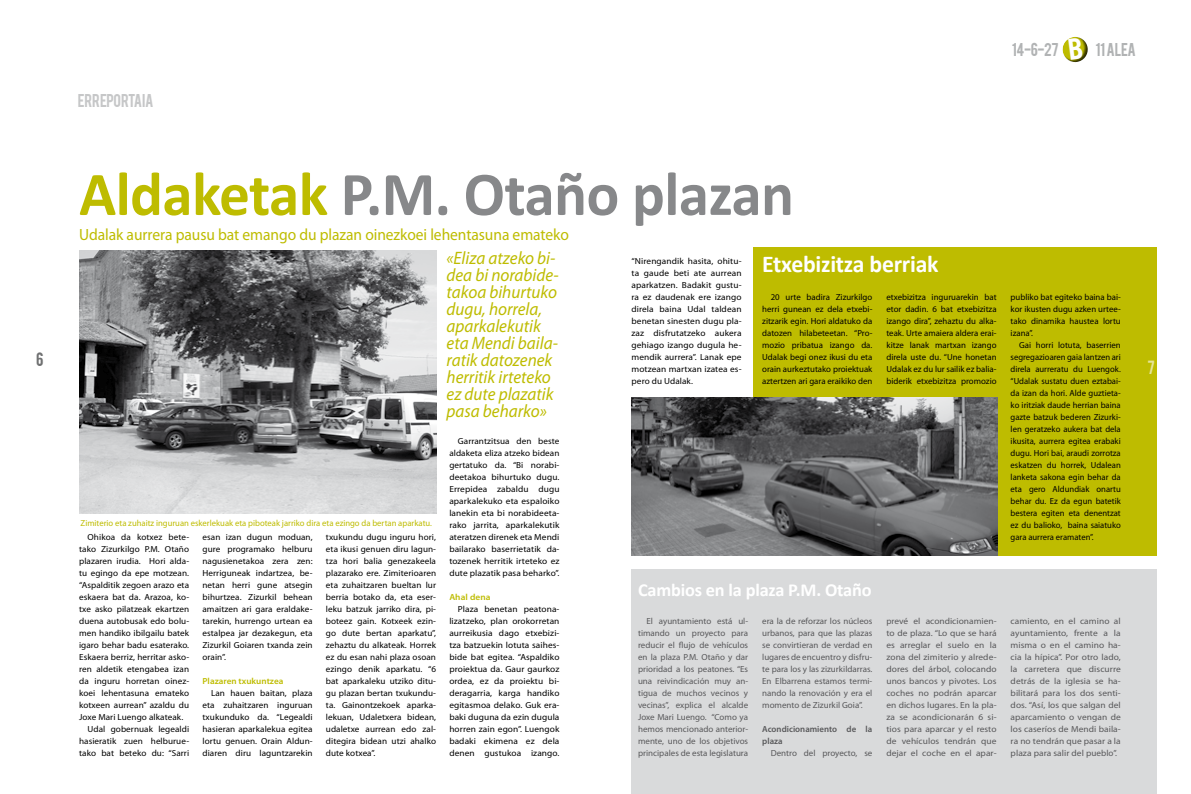
<style>
.page{position:relative;width:1191px;height:794px;background:#fff}
.page>*{position:absolute;margin:0;border:0;box-sizing:border-box;transform-origin:0 0}
.t1{font:700 62.4px "Calibri";letter-spacing:-.01em;color:#87888a}
.t2{font:700 24.2px "Calibri";letter-spacing:-.01em;color:#fff}
.t3{font:700 18.3px "Calibri";letter-spacing:-.01em;color:#fff}
.t4{font:italic 18px/17px "Myriad Pro";color:#bebc00;scale:.95 1}
.t5{font:16.3px "Myriad Pro";letter-spacing:-.005em;color:#bebc00;scale:.95 1}
.t6{font:15px "Bebas";color:#707172}
.t7{font:15px "Bebas";color:#e5e499}
.t8{font:14.6px "Bebas";letter-spacing:-.025em;color:#b1b3b4}
.t9{font:14.6px "Bebas";letter-spacing:-.02em;color:#c6c7c8}
.t10{font:8.8px/12px "Myriad Pro";letter-spacing:.005em;color:#000;text-align:justify;scale:1.04 1}
.t11{font:8.8px/12px "Myriad Pro";letter-spacing:.005em;color:#000;text-align:justify}
.t12{font:8.8px/12px "Myriad Pro";color:#58585a;text-align:justify}
.t13{font:8.8px/12px "Myriad Pro";letter-spacing:.005em;color:#000;text-align:justify;scale:1.06 1}
.t14{font:8.8px/12px "Myriad Pro";color:#58585a;text-align:justify;scale:1.07 1}
.t15{font:8.8px "Myriad Pro";color:#bebc00}
.t16{font:600 8.8px/12px "Myriad Pro";color:#58585a}
.t17{font:600 8.8px "Myriad Pro";color:#bebc00;scale:1.04 1}
.t18{font:600 8.8px "Myriad Pro";color:#bebc00;scale:1.06 1}
.s1{color:#bebc00}
</style>
<div class="page">
<div style="left:631px;top:569px;width:525px;height:225px;background:#d9dadb"></div>
<div style="left:753px;top:247px;width:403px;height:309px;background:#bebc00"></div>
<img style="left:79px;top:250px;width:357px;height:264px">
<img style="left:631px;top:397px;width:366px;height:159px">
<svg style="left:1062px;top:37px;width:26px;height:26px"></svg>
<h3 class="t6" style="left:36px;top:348px;width:9px">6</h3>
<h3 class="t9" style="left:78px;top:89px;width:77px">ERREPORTAIA</h3>
<h3 class="t8" style="left:1011px;top:39px;width:49px">14-6-27</h3>
<h3 class="t8" style="left:1095px;top:39px;width:42px">11 ALEA</h3>
<h1 class="t1" style="left:79px;top:155px;width:716px"><span class="s1">Aldaketak</span> P.M. Otaño plazan</h1>
<h2 class="t2" style="left:762px;top:249px;width:178px">Etxebizitza berriak</h2>
<h3 class="t5" style="left:79px;top:224px;width:517px">Udalak aurrera pausu bat emango du plazan oinezkoei lehentasuna emateko</h3>
<h3 class="t4" style="left:446px;top:249px;width:119px">«Eliza atzeko bi&shy;dea bi norabide&shy;takoa bihurtuko dugu, horrela, aparkalekutik eta Mendi baila&shy;ratik datozenek herritik irteteko ez dute plazatik pasa beharko»</h3>
<p class="t13" style="left:631px;top:255px;width:105px">“Nirengandik hasita, ohitu&shy;ta gaude beti ate aurrean aparkatzen. Badakit gustu&shy;ra ez daudenak ere izango direla baina Udal taldean benetan sinesten dugu pla&shy;zaz disfrutatzeko aukera gehiago izango dugula he&shy;mendik aurrera”. Lanak epe motzean martxan izatea es&shy;pero du Udalak.</p>
<p class="t11" style="left:762px;top:291px;width:112px;text-indent:9px">20 urte badira Zizurkilgo herri gunean ez dela etxebi&shy;zitzarik egin. Hori aldatuko da datozen hilabeteetan. “Pro&shy;mozio pribatua izango da.<br>Udalak begi onez ikusi du eta orain aurkeztutako proiektuak aztertzen ari gara eraikiko den</p>
<p class="t11" style="left:886px;top:291px;width:112px">etxebizitza inguruarekin bat etor dadin. 6 bat etxebizitza izango dira”, zehaztu du alka&shy;teak. Urte amaiera aldera erai&shy;kitze lanak martxan izango direla uste du. “Une honetan Udalak ez du lur sailik ez balia&shy;biderik etxebizitza promozio</p>
<p class="t11" style="left:1010px;top:291px;width:112px">publiko bat egiteko baina bai&shy;kor ikusten dugu azken urtee&shy;tako dinamika haustea lortu izana”.</p>
<p class="t11" style="left:1010px;top:339px;width:112px;text-indent:9px">Gai horri lotuta, baserrien segregazioaren gaia lantzen ari direla aurreratu du Luengok. “Udalak sustatu duen eztabai&shy;da izan da hori. Alde guztieta&shy;ko iritziak daude herrian baina gazte batzuk bederen Zizurki&shy;len geratzeko aukera bat dela ikusita, aurrera egitea erabaki dugu. Hori bai, araudi zorrotza eskatzen du horrek, Udalean lanketa sakona egin behar da eta gero Aldundiak onartu behar du. Ez da egun batetik bestera egiten eta denentzat ez du balioko, baina saiatuko gara aurrera eramaten”.</p>
<p class="t10" style="left:449px;top:435px;width:107px;text-indent:9px">Garrantzitsua den beste aldaketa eliza atzeko bidean gertatuko da. “Bi norabi&shy;deetakoa bihurtuko dugu.<br>Errepidea zabaldu dugu aparkalekuko eta espaloiko lanekin eta bi norabideeta&shy;rako jarrita, aparkalekutik ateratzen direnek eta Mendi bailarako baserrietatik da&shy;tozenek herritik irteteko ez dute plazatik pasa beharko”.</p>
<p class="t18" style="left:449px;top:591px;width:41px">Ahal dena</p>
<p class="t13" style="left:449px;top:603px;width:105px;text-indent:9px">Plaza benetan peatona&shy;lizatzeko, plan orokorretan aurreikusia dago etxebizi&shy;tza batzuekin lotuta saihes&shy;bide bat egitea. “Aspaldiko proiektua da. Gaur gaurkoz ordea, ez da proiektu bi&shy;deragarria, karga handiko egitasmoa delako. Guk era&shy;baki duguna da ezin dugula horren zain egon”. Luengok badaki ekimena ez dela denen gustukoa izango.</p>
<p class="t15" style="left:81px;top:517px;width:353px">Zimiterio eta zuhaitz inguruan eskerlekuak eta piboteak jarriko dira eta ezingo da bertan aparkatu.</p>
<p class="t10" style="left:326px;top:531px;width:107px">txukundu dugu inguru hori, eta ikusi genuen diru lagun&shy;tza hori balia genezakeela plazarako ere. Zimiterioaren eta zuhaitzaren bueltan lur berria botako da, eta eser&shy;leku batzuk jarriko dira, pi&shy;boteez gain. Kotxeek ezin&shy;go dute bertan aparkatu”, zehaztu du alkateak. Horrek ez du esan nahi plaza osoan ezingo denik aparkatu. “6 bat aparkaleku utziko ditu&shy;gu plazan bertan txukundu&shy;ta. Gainontzekoek aparka&shy;lekuan, Udaletxera bidean, udaletxe aurrean edo zal&shy;ditegira bidean utzi ahalko dute kotxea”.</p>
<p class="t10" style="left:202px;top:531px;width:107px">esan izan dugun moduan, gure programako helburu nagusienetakoa zera zen:<br>Herriguneak indartzea, be&shy;netan herri gune atsegin bihurtzea. Zizurkil behean amaitzen ari gara eraldake&shy;tarekin, hurrengo urtean ea estalpea jar dezakegun, eta Zizurkil Goiaren txanda zein orain”.</p>
<p class="t17" style="left:202px;top:676px;width:79px">Plazaren txukuntzea</p>
<p class="t10" style="left:202px;top:687px;width:107px;text-indent:9px">Lan hauen baitan, plaza eta zuhaitzaren inguruan txukunduko da. “Legealdi hasieran aparkalekua egitea lortu genuen. Orain Aldun&shy;diaren diru laguntzarekin</p>
<p class="t10" style="left:88px;top:531px;width:99px">Ohikoa da kotxez bete-</p>
<p class="t10" style="left:79px;top:543px;width:107px">tako Zizurkilgo P.M. Otaño</p>
<p class="t10" style="left:79px;top:555px;width:107px">plazaren irudia. Hori alda-</p>
<p class="t10" style="left:79px;top:567px;width:107px">tu egingo da epe motzean.</p>
<p class="t10" style="left:79px;top:579px;width:107px">“Aspalditik zegoen arazo eta</p>
<p class="t10" style="left:79px;top:591px;width:107px">eskaera bat da. Arazoa, ko-</p>
<p class="t10" style="left:79px;top:603px;width:107px">txe asko pilatzeak ekartzen</p>
<p class="t10" style="left:79px;top:615px;width:107px">duena autobusak edo bolu-</p>
<p class="t10" style="left:79px;top:627px;width:107px">men handiko ibilgailu batek</p>
<p class="t10" style="left:79px;top:639px;width:107px">igaro behar badu esaterako.</p>
<p class="t10" style="left:79px;top:651px;width:107px">Eskaera berriz, herritar asko-</p>
<p class="t10" style="left:79px;top:663px;width:107px">ren aldetik etengabea izan</p>
<p class="t10" style="left:79px;top:675px;width:107px">da inguru horretan oinez-</p>
<p class="t10" style="left:79px;top:687px;width:107px">koei lehentasuna emateko</p>
<p class="t10" style="left:79px;top:699px;width:107px">kotxeen aurrean” azaldu du</p>
<p class="t10" style="left:79px;top:711px;width:102px">Joxe Mari Luengo alkateak.</p>
<p class="t10" style="left:88px;top:723px;width:99px">Udal gobernuak legealdi</p>
<p class="t10" style="left:79px;top:735px;width:107px">hasieratik zuen helburue-</p>
<p class="t10" style="left:79px;top:747px;width:107px">tako bat beteko du: “Sarri</p>
<h3 class="t3" style="left:638px;top:579px;width:235px">Cambios en la plaza P.M. Otaño</h3>
<p class="t12" style="left:762px;top:615px;width:112px">era la de reforzar los núcleos urbanos, para que las plazas se convirtieran de verdad en lugares de encuentro y disfru&shy;te para los y las zizurkildarras.<br>En Elbarrena estamos termi&shy;nando la renovación y era el momento de Zizurkil Goia”.</p>
<p class="t16" style="left:762px;top:723px;width:112px">Acondicionamiento de la plaza</p>
<p class="t12" style="left:770px;top:747px;width:103px">Dentro del proyecto, se</p>
<p class="t12" style="left:638px;top:615px;width:112px;text-indent:9px">El ayuntamiento está ul&shy;timando un proyecto para reducir el flujo de vehículos en la plaza P.M. Otaño y dar prioridad a los peatones. “Es una reivindicación muy an&shy;tigua de muchos vecinos y vecinas”, explica el alcalde Joxe Mari Luengo. “Como ya hemos mencionado anterior&shy;mente, uno de los objetivos principales de esta legislatura</p>
<p class="t12" style="left:886px;top:615px;width:112px">prevé el acondicionamien&shy;to de plaza. “Lo que se hará es arreglar el suelo en la zona del zimiterio y alrede&shy;dores del árbol, colocando unos bancos y pivotes. Los coches no podrán aparcar en dichos lugares. En la pla&shy;za se acondicionarán 6 si&shy;tios para aparcar y el resto de vehículos tendrán que dejar el coche en el apar-</p>
<p class="t14" style="left:1010px;top:615px;width:104px">camiento, en el camino al ayuntamiento, frente a la misma o en el camino ha&shy;cia la hípica”. Por otro lado, la carretera que discurre detrás de la iglesia se ha&shy;bilitará para los dos senti&shy;dos. “Así, los que salgan del aparcamiento o vengan de los caseríos de Mendi baila&shy;ra no tendrán que pasar a la plaza para salir del pueblo”.</p>
<h3 class="t7" style="left:1147px;top:356px;width:9px">7</h3>
</div>
